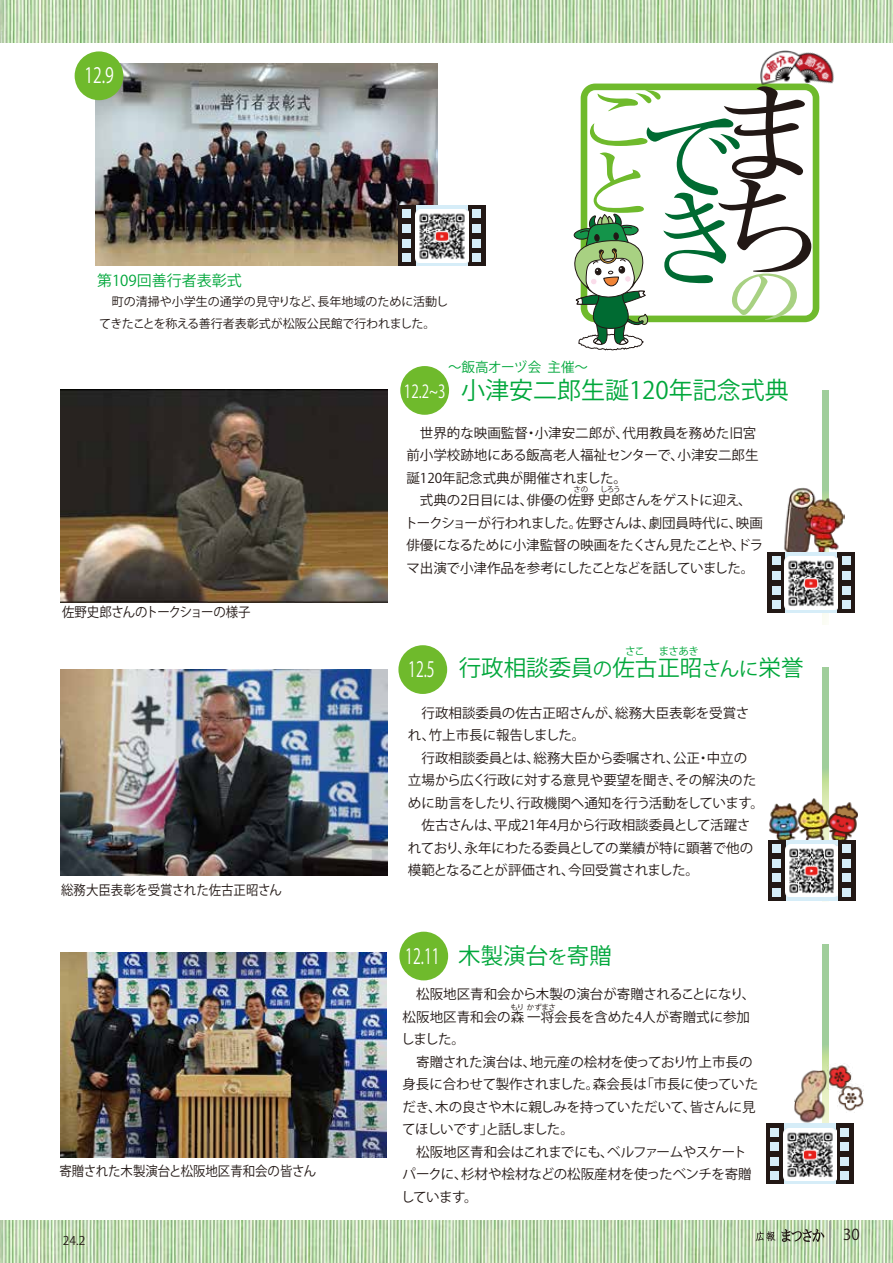
<style>
.page{position:relative;width:893px;height:1263px;background:#fff}
.page>*{position:absolute;margin:0;border:0;box-sizing:border-box;transform-origin:0 0}
.t1{font:24px "Koz Go Pr 6 N";color:#00a73b}
.t2{font:22.5px "Koz Go Pr 6 N";color:#00a73b}
.t3{font:21px "Koz Go Pr 6 N";color:#fff;scale:.68 1}
.t4{font:21px "Koz Go Pr 6 N";color:#fff;scale:.75 1}
.t5{font:18px "Koz Go Pr 6 N";color:#fff;scale:.75 1}
.t6{font:15px "Koz Go Pr 6 N";color:#00a73b}
.t7{font:15px "Koz Go Pr 6 N";color:#221815}
.t8{font:13.5px/22.5px "Koz Go Pr 6 N";letter-spacing:-.01em;color:#221815}
.t9{font:13.5px "Koz Go Pr 6 N";letter-spacing:-.01em;color:#221815;scale:.92 1}
.t10{font:13.5px "Koz Go Pr 6 N";letter-spacing:-.03em;color:#221815;scale:.92 1}
.t11{font:13.5px "Koz Go Pr 6 N";letter-spacing:-.01em;color:#00a73b}
.t12{font:12px/22.5px "Koz Go Pr 6 N";color:#221815}
.t13{font:10.5px "Koz Go Pr 6 N";letter-spacing:-.07em;color:#00a73b}
.t14{font:7.5px "Koz Go Pr 6 N";letter-spacing:-.07em;color:#221815}
.s1{font-size:19.5px}
</style>
<div class="page">
<svg style="left:587px;top:84px;width:232px;height:237px;fill:#6fba2c"></svg>
<svg style="left:573px;top:86px;width:238px;height:265px"></svg>
<img style="left:0;top:1220px;width:893px;height:43px">
<img style="left:0;top:0;width:893px;height:42px">
<svg style="left:823px;top:390px;width:6px;height:234px"></svg>
<svg style="left:823px;top:668px;width:6px;height:127px"></svg>
<svg style="left:823px;top:944px;width:6px;height:125px"></svg>
<hr style="left:829px;top:1221px;width:2px;height:42px;background:#9fa0a0">
<svg style="left:756px;top:1231px;width:19px;height:10px"></svg>
<svg style="left:781px;top:1229px;width:43px;height:13px"></svg>
<img style="left:60px;top:952px;width:327px;height:206px">
<img style="left:61px;top:389px;width:326px;height:213px">
<img style="left:95px;top:63px;width:342px;height:203px">
<img style="left:60px;top:669px;width:327px;height:206px">
<img style="left:778px;top:485px;width:66px;height:68px">
<img style="left:780px;top:42px;width:65px;height:56px">
<img style="left:759px;top:50px;width:43px;height:36px">
<img style="left:802px;top:795px;width:27px;height:45px">
<img style="left:769px;top:803px;width:33px;height:37px">
<img style="left:827px;top:799px;width:31px;height:47px">
<img style="left:828px;top:1064px;width:24px;height:24px">
<img style="left:838px;top:1084px;width:26px;height:27px">
<img style="left:793px;top:1069px;width:37px;height:55px">
<svg style="left:785px;top:553px;width:53px;height:60px"></svg>
<div style="left:838px;top:553px;width:17px;height:60px;background:#221815"></div>
<div style="left:768px;top:553px;width:17px;height:60px;background:#221815"></div>
<div style="left:772px;top:557px;width:8px;height:8px;background:#d6edf8"></div>
<div style="left:772px;top:571px;width:8px;height:9px;background:#d6edf8"></div>
<div style="left:772px;top:586px;width:8px;height:8px;background:#d6edf8"></div>
<div style="left:772px;top:601px;width:8px;height:8px;background:#d6edf8"></div>
<div style="left:842px;top:557px;width:8px;height:8px;background:#d6edf8"></div>
<div style="left:842px;top:571px;width:8px;height:9px;background:#d6edf8"></div>
<div style="left:842px;top:586px;width:8px;height:8px;background:#d6edf8"></div>
<div style="left:842px;top:601px;width:8px;height:8px;background:#d6edf8"></div>
<div style="left:766px;top:1124px;width:87px;height:60px;background:#d6edf8"></div>
<div style="left:836px;top:1124px;width:17px;height:60px;background:#221815"></div>
<div style="left:766px;top:1124px;width:17px;height:60px;background:#221815"></div>
<div style="left:770px;top:1128px;width:9px;height:8px;background:#d6edf8"></div>
<div style="left:770px;top:1142px;width:9px;height:9px;background:#d6edf8"></div>
<div style="left:770px;top:1157px;width:9px;height:8px;background:#d6edf8"></div>
<div style="left:770px;top:1172px;width:9px;height:8px;background:#d6edf8"></div>
<div style="left:840px;top:1128px;width:9px;height:8px;background:#d6edf8"></div>
<div style="left:840px;top:1142px;width:9px;height:9px;background:#d6edf8"></div>
<div style="left:840px;top:1157px;width:9px;height:8px;background:#d6edf8"></div>
<div style="left:840px;top:1172px;width:9px;height:8px;background:#d6edf8"></div>
<svg style="left:785px;top:840px;width:53px;height:61px"></svg>
<div style="left:838px;top:840px;width:17px;height:61px;background:#221815"></div>
<div style="left:768px;top:840px;width:17px;height:61px;background:#221815"></div>
<div style="left:772px;top:844px;width:9px;height:9px;background:#d6edf8"></div>
<div style="left:772px;top:859px;width:9px;height:8px;background:#d6edf8"></div>
<div style="left:772px;top:874px;width:9px;height:8px;background:#d6edf8"></div>
<div style="left:772px;top:888px;width:9px;height:8px;background:#d6edf8"></div>
<div style="left:842px;top:844px;width:9px;height:9px;background:#d6edf8"></div>
<div style="left:842px;top:859px;width:9px;height:8px;background:#d6edf8"></div>
<div style="left:842px;top:874px;width:9px;height:8px;background:#d6edf8"></div>
<div style="left:842px;top:888px;width:9px;height:8px;background:#d6edf8"></div>
<svg style="left:415px;top:206px;width:53px;height:60px"></svg>
<div style="left:468px;top:206px;width:17px;height:60px;background:#221815"></div>
<div style="left:398px;top:206px;width:17px;height:60px;background:#221815"></div>
<div style="left:403px;top:210px;width:8px;height:8px;background:#d6edf8"></div>
<div style="left:403px;top:224px;width:8px;height:9px;background:#d6edf8"></div>
<div style="left:403px;top:239px;width:8px;height:8px;background:#d6edf8"></div>
<div style="left:403px;top:254px;width:8px;height:8px;background:#d6edf8"></div>
<div style="left:473px;top:210px;width:8px;height:8px;background:#d6edf8"></div>
<div style="left:473px;top:224px;width:8px;height:9px;background:#d6edf8"></div>
<div style="left:473px;top:239px;width:8px;height:8px;background:#d6edf8"></div>
<div style="left:473px;top:254px;width:8px;height:8px;background:#d6edf8"></div>
<img style="left:785px;top:844px;width:53px;height:52px">
<img style="left:415px;top:209px;width:53px;height:53px">
<img style="left:783px;top:1128px;width:53px;height:53px">
<img style="left:785px;top:556px;width:53px;height:53px">
<div style="left:400px;top:366px;width:49px;height:49px;background:#6fba2c;border-radius:50%"></div>
<div style="left:399px;top:932px;width:49px;height:48px;background:#6fba2c;border-radius:50%"></div>
<div style="left:398px;top:645px;width:49px;height:49px;background:#6fba2c;border-radius:50%"></div>
<div style="left:75px;top:51px;width:48px;height:49px;background:#6fba2c;border-radius:50%"></div>
<h3 class="t4" style="left:84px;top:64px;width:41px">12.9</h3>
<p class="t6" style="left:97px;top:272px;width:146px">第109回善行者表彰式</p>
<p class="t12" style="left:99px;top:290px;width:350px">　町の清掃や小学生の通学の見守りなど、長年地域のために活動してきたことを称える善行者表彰式が松阪公民館で行われました。</p>
<p class="t11" style="left:448px;top:360px;width:141px">～飯高オーヅ会 主催～</p>
<h3 class="t5" style="left:404px;top:381px;width:57px">12.2~3</h3>
<h1 class="t1" style="left:461px;top:377px;width:329px">小津安二郎生誕120年記念式典</h1>
<p class="t10" style="left:62px;top:605px;width:206px">佐野史郎さんのトークショーの様子</p>
<p class="t9" style="left:61px;top:882px;width:242px">総務大臣表彰を受賞された佐古正昭さん</p>
<p class="t9" style="left:59px;top:1163px;width:280px">寄贈された木製演台と松阪地区青和会の皆さん</p>
<p class="t12" style="left:63px;top:1230px;width:24px">24.2</p>
<p class="t8" style="left:404px;top:422px;width:360px">　世界的な映画監督・小津安二郎が、代用教員を務めた旧宮前小学校跡地にある飯高老人福祉センターで、小津安二郎生誕120年記念式典が開催されました。<br>　式典の2日目には、俳優の佐野 史郎さんをゲストに迎え、トークショーが行われました。佐野さんは、劇団員時代に、映画俳優になるために小津監督の映画をたくさん見たことや、ドラマ出演で小津作品を参考にしたことなどを話していました。</p>
<p class="t14" style="left:574px;top:485px;width:49px">さの　 しろう</p>
<h3 class="t3" style="left:408px;top:658px;width:41px">12.5</h3>
<p class="t13" style="left:625px;top:645px;width:75px">さこ　 まさあき</p>
<h2 class="t2" style="left:459px;top:655px;width:346px">行政相談委員<span class="s1">の</span>佐古正昭<span class="s1">さんに</span>栄誉</h2>
<p class="t8" style="left:408px;top:702px;width:357px">　行政相談委員の佐古正昭さんが、総務大臣表彰を受賞され、竹上市長に報告しました。<br>　行政相談委員とは、総務大臣から委嘱され、公正・中立の立場から広く行政に対する意見や要望を聞き、その解決のために助言をしたり、行政機関へ通知を行う活動をしています。　佐古さんは、平成21年4月から行政相談委員として活躍されており、永年にわたる委員としての業績が特に顕著で他の模範となることが評価され、今回受賞されました。</p>
<h3 class="t3" style="left:405px;top:944px;width:52px">12.11</h3>
<h2 class="t2" style="left:458px;top:943px;width:155px">木製演台<span class="s1">を</span>寄贈</h2>
<p class="t8" style="left:401px;top:983px;width:358px">　松阪地区青和会から木製の演台が寄贈されることになり、松阪地区青和会の森 一将会長を含めた4人が寄贈式に参加しました。<br>　寄贈された演台は、地元産の桧材を使っており竹上市長の身長に合わせて製作されました。森会長は「市長に使っていただき、木の良さや木に親しみを持っていただいて、皆さんに見てほしいです」と話しました。<br>　松阪地区青和会はこれまでにも、ベルファームやスケートパークに、杉材や桧材などの松阪産材を使ったベンチを寄贈しています。</p>
<p class="t14" style="left:510px;top:1002px;width:47px">もり かずまさ</p>
<p class="t7" style="left:843px;top:1226px;width:18px">30</p>
</div>
